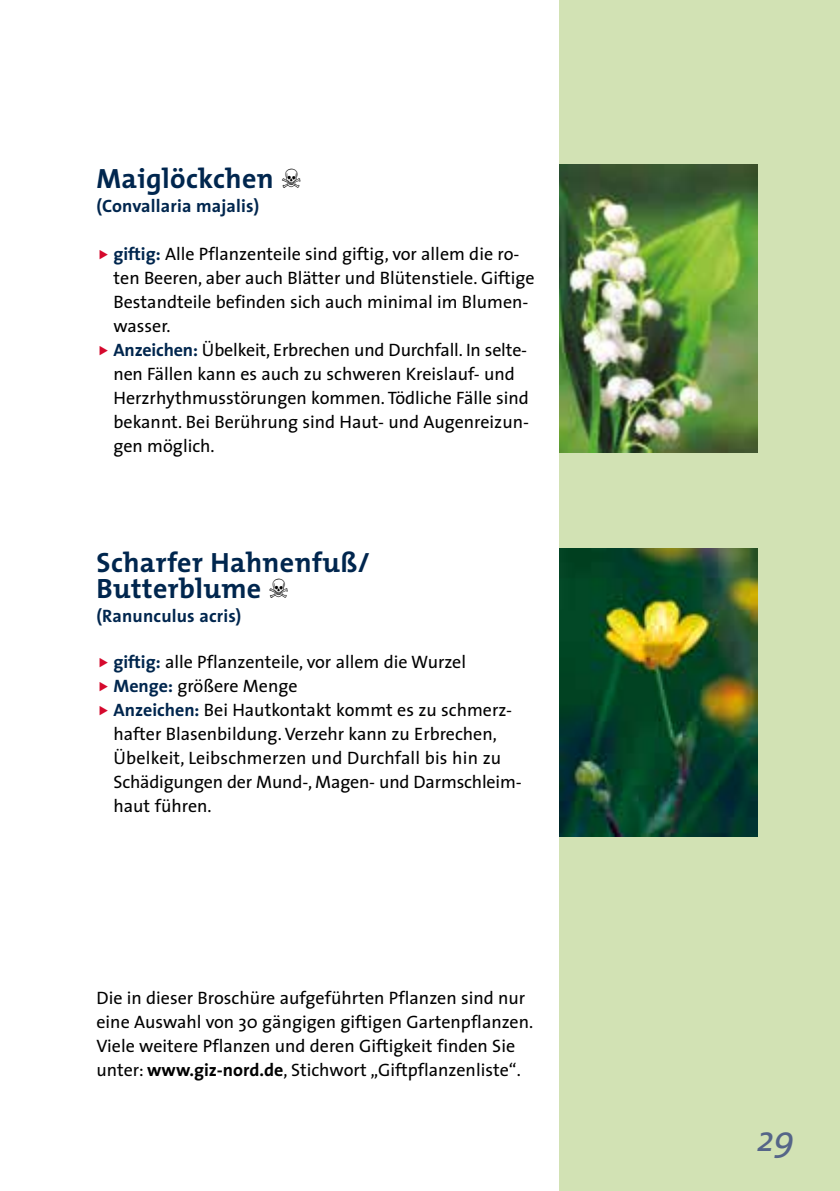
<style>
.page{position:relative;width:840px;height:1191px;background:#fff}
.page>*{position:absolute;margin:0;border:0;box-sizing:border-box;transform-origin:0 0}
.t1{font:italic 36px "The Sans";color:#556588}
.t2{font:700 28px/26px "The Mix";letter-spacing:.015em;color:#00264e}
.t3{font:18px/24px "The Sans";color:#000}
.t4{font:700 18px "The Sans";letter-spacing:.01em;color:#00264e}
.s1{font-family:"Medical Pharmaceutical P01";font-weight:400;font-size:21px;color:#000}
.s2{font-weight:700;color:#00264e}
.s3{font-weight:700}
</style>
<div class="page">
<div style="left:558px;top:0;width:281px;height:1191px;background:#d2e2b4"></div>
<img style="left:558px;top:548px;width:199px;height:288px">
<img style="left:558px;top:164px;width:199px;height:288px">
<h2 class="t2" style="left:96px;top:165px;width:206px">Maiglöckchen <span class="s1">h</span></h2>
<p class="t4" style="left:96px;top:191px;width:164px">(Convallaria majalis)</p>
<p class="t3" style="left:113px;top:241px;width:422px"><span class="s2">giftig:</span> Alle Pflanzenteile sind giftig, vor allem die ro&shy;ten Beeren, aber auch Blätter und Blütenstiele. Giftige Bestandteile befinden sich auch minimal im Blumen&shy;wasser.<br><span class="s2">Anzeichen:</span> Übelkeit, Erbrechen und Durchfall. In selte&shy;nen Fällen kann es auch zu schweren Kreislauf- und Herzrhythmusstörungen kommen. Tödliche Fälle sind bekannt. Bei Berührung sind Haut- und Augenreizun&shy;gen möglich.</p>
<h2 class="t2" style="left:96px;top:549px;width:275px">Scharfer Hahnenfuß/<br>Butterblume <span class="s1">h</span></h2>
<p class="t4" style="left:96px;top:601px;width:146px">(Ranunculus acris)</p>
<p class="t3" style="left:113px;top:649px;width:409px"><span class="s2">giftig:</span> alle Pflanzenteile, vor allem die Wurzel <span class="s2">Menge:</span> größere Menge<br><span class="s2">Anzeichen:</span> Bei Hautkontakt kommt es zu schmerz&shy;hafter Blasenbildung. Verzehr kann zu Erbrechen, Übelkeit, Leibschmerzen und Durchfall bis hin zu Schädigungen der Mund-, Magen- und Darmschleim&shy;haut führen.</p>
<p class="t3" style="left:96px;top:985px;width:438px">Die in dieser Broschüre aufgeführten Pflanzen sind nur eine Auswahl von 30 gängigen giftigen Gartenpflanzen.<br>Viele weitere Pflanzen und deren Giftigkeit finden Sie unter: <span class="s3">www.giz-nord.de</span>, Stichwort „Giftpflanzenliste“.</p>
<h1 class="t1" style="left:756px;top:1108px;width:39px">29</h1>
</div>
